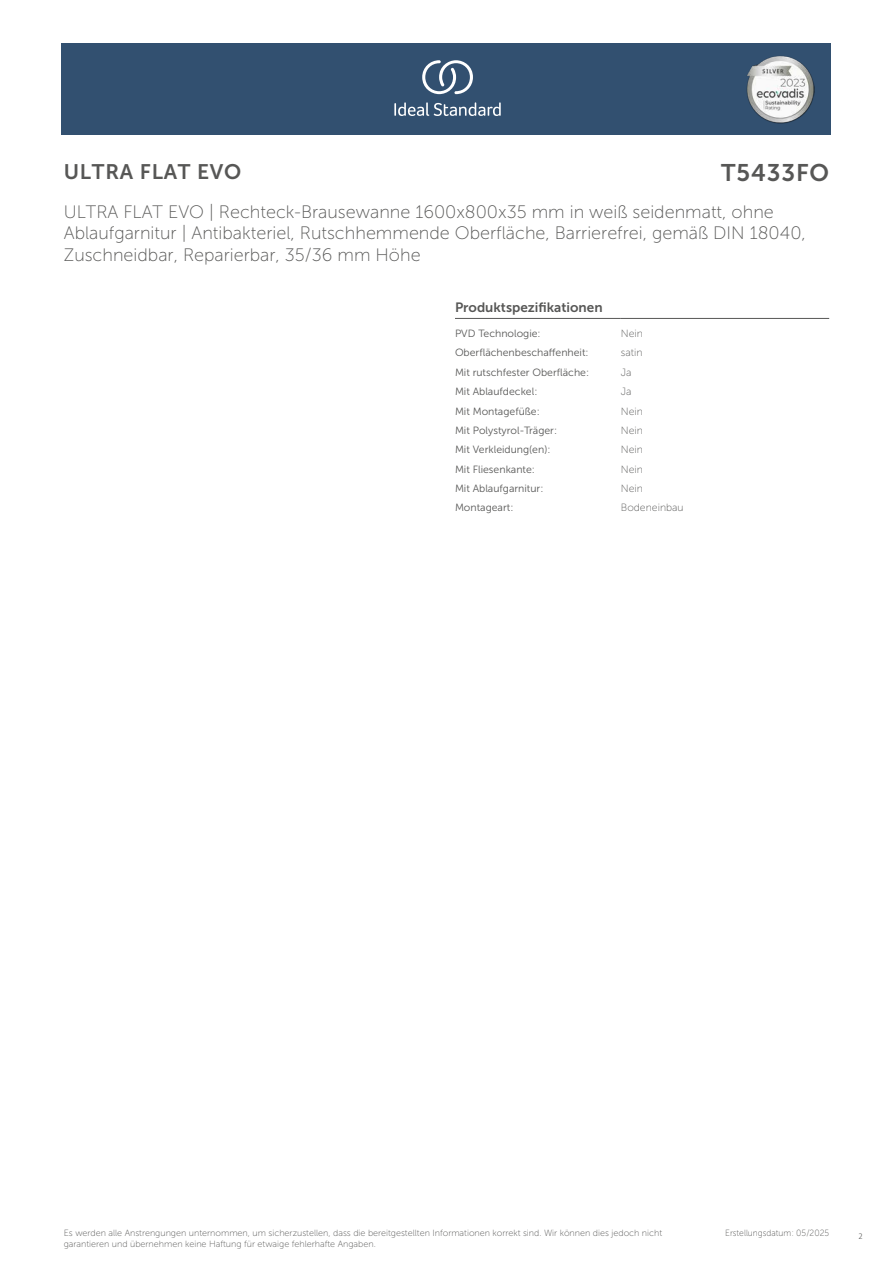
<style>
.page{position:relative;width:893px;height:1263px;background:#fff}
.page>*{position:absolute;margin:0;border:0;box-sizing:border-box;transform-origin:0 0}
.t1{font:24px "Museo Sans 700";letter-spacing:.035em;color:#575756}
.t2{font:21px "Museo Sans 700";letter-spacing:.035em;color:#575756}
.t3{font:18px/21.6px "Museo Sans 100";color:#575756}
.t4{font:13.5px "Museo Sans 700";color:#575756}
.t5{font:10.5px "Museo Sans 300";color:#575756}
.t6{font:10.5px "Museo Sans 100";color:#575756}
.t7{font:9px/10.8px "Museo Sans 100";color:#575756}
.t8{font:9px "Museo Sans 100";color:#575756;scale:.95 1}
.t9{font:300 9px "Calibri";color:#575756;scale:.95 1}
</style>
<div class="page">
<div style="left:62px;top:43px;width:769px;height:91px;background:#325070"></div>
<hr style="left:455px;top:318px;width:166px;height:1px;background:#575756">
<hr style="left:621px;top:318px;width:208px;height:1px;background:#575756">
<svg style="left:394px;top:102px;width:107px;height:14px"></svg>
<svg style="left:422px;top:60px;width:51px;height:34px"></svg>
<img style="left:746px;top:56px;width:68px;height:67px">
<h2 class="t2" style="left:64px;top:160px;width:179px">ULTRA FLAT EVO</h2>
<h1 class="t1" style="left:721px;top:160px;width:109px">T5433FO</h1>
<h3 class="t3" style="left:64px;top:201px;width:744px">ULTRA FLAT EVO | Rechteck-Brausewanne 1600x800x35 mm in weiß seidenmatt, ohne<br>Ablaufgarnitur | Antibakteriel, Rutschhemmende Oberfläche, Barrierefrei, gemäß DIN 18040,<br>Zuschneidbar, Reparierbar, 35/36 mm Höhe</h3>
<h3 class="t4" style="left:455px;top:300px;width:149px">Produktspezifikationen</h3>
<p class="t5" style="left:455px;top:328px;width:87px">PVD Technologie:</p>
<p class="t6" style="left:621px;top:328px;width:24px">Nein</p>
<p class="t5" style="left:455px;top:347px;width:135px">Oberflächenbeschaffenheit:</p>
<p class="t6" style="left:621px;top:347px;width:23px">satin</p>
<p class="t5" style="left:455px;top:367px;width:136px">Mit rutschfester Oberfläche:</p>
<p class="t6" style="left:621px;top:367px;width:12px">Ja</p>
<p class="t5" style="left:455px;top:386px;width:84px">Mit Ablaufdeckel:</p>
<p class="t6" style="left:621px;top:386px;width:12px">Ja</p>
<p class="t5" style="left:455px;top:405px;width:86px">Mit Montagefüße:</p>
<p class="t6" style="left:621px;top:405px;width:24px">Nein</p>
<p class="t5" style="left:455px;top:425px;width:104px">Mit Polystyrol-Träger:</p>
<p class="t6" style="left:621px;top:425px;width:24px">Nein</p>
<p class="t5" style="left:455px;top:444px;width:97px">Mit Verkleidung(en):</p>
<p class="t6" style="left:621px;top:444px;width:24px">Nein</p>
<p class="t5" style="left:455px;top:463px;width:81px">Mit Fliesenkante:</p>
<p class="t6" style="left:621px;top:463px;width:24px">Nein</p>
<p class="t5" style="left:455px;top:483px;width:90px">Mit Ablaufgarnitur:</p>
<p class="t6" style="left:621px;top:483px;width:24px">Nein</p>
<p class="t5" style="left:455px;top:502px;width:60px">Montageart:</p>
<p class="t6" style="left:621px;top:502px;width:64px">Bodeneinbau</p>
<p class="t7" style="left:64px;top:1227px;width:600px">Es werden alle Anstrengungen unternommen, um sicherzustellen, dass die bereitgestellten Informationen korrekt sind. Wir können dies jedoch nicht garantieren und übernehmen keine Haftung für etwaige fehlerhafte Angaben.</p>
<p class="t8" style="left:725px;top:1228px;width:111px">Erstellungsdatum: 05/2025</p>
<p class="t9" style="left:858px;top:1230px;width:6px">2</p>
</div>
